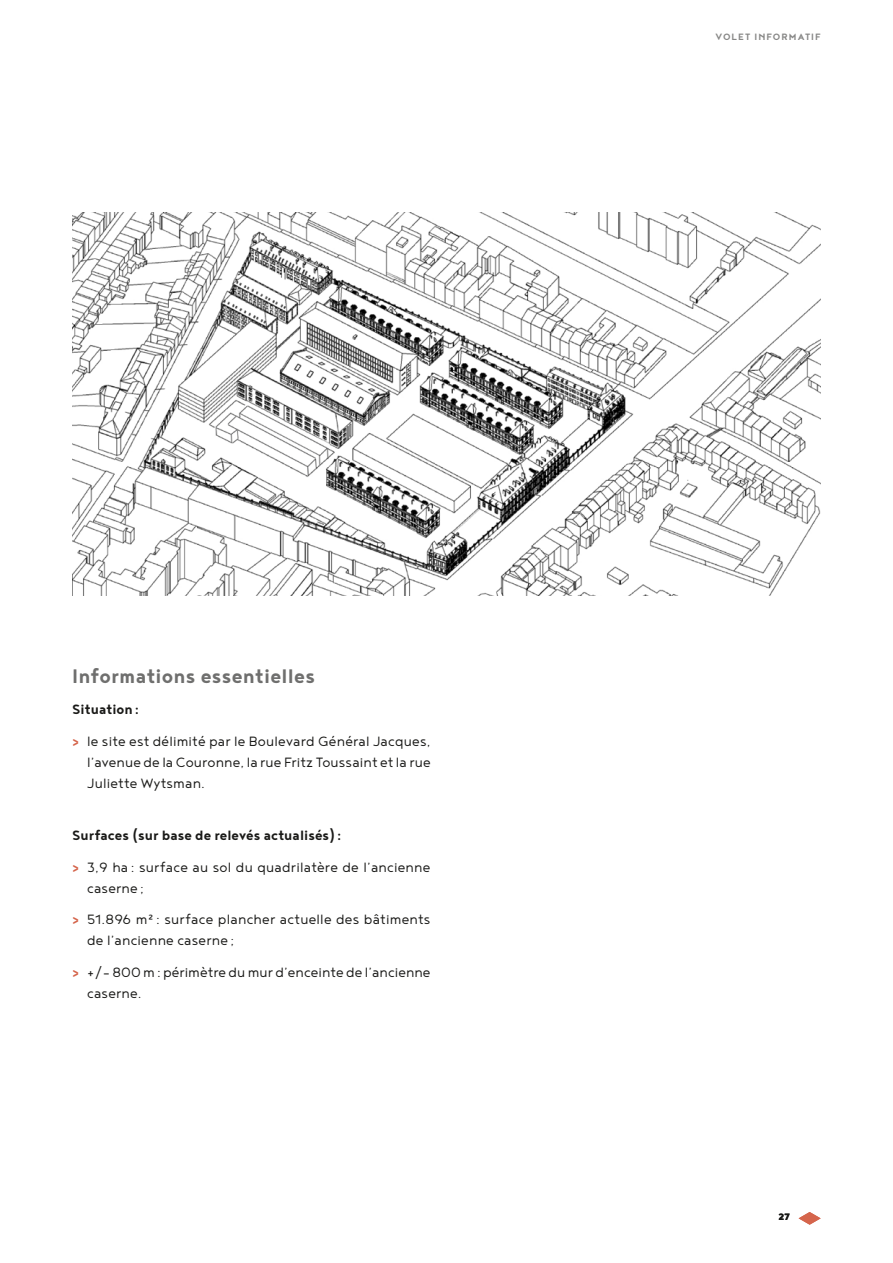
<style>
.page{position:relative;width:893px;height:1263px;background:#fff}
.page>*{position:absolute;margin:0;border:0;box-sizing:border-box;transform-origin:0 0}
.t1{font:700 24px "Noyh";letter-spacing:.01em;color:#6f6f6e}
.t2{font:300 16.5px/31.5px "Noyh";letter-spacing:.01em;color:#1a1a18}
.t3{font:700 11.25px "Noyh";letter-spacing:.095em;color:#878786}
.t4{font:900 11.25px "Noyh";color:#1a1a18}
.s1{font-weight:700}
.s2{font-weight:500;color:#d5654c}
</style>
<div class="page">
<svg style="left:799px;top:1212px;width:22px;height:13px"></svg>
<img style="left:72px;top:213px;width:749px;height:382px">
<h1 class="t1" style="left:72px;top:662px;width:244px">Informations essentielles</h1>
<p class="t2" style="left:72px;top:693px;width:360px"><span class="s1">Situation:<br></span><span class="s2">›</span> le site est délimité par le Boulevard Général Jacques,</p>
<p class="t2" style="left:87px;top:751px;width:345px;line-height:21px">l’avenue de la Couronne, la rue Fritz Toussaint et la rue<br>Juliette Wytsman.</p>
<p class="t2" style="left:72px;top:819px;width:360px"><span class="s1">Surfaces (sur base de relevés actualisés):<br></span><span class="s2">›</span> 3,9 ha : surface au sol du quadrilatère de l’ancienne</p>
<p class="t2" style="left:72px;top:872px;width:360px;text-indent:15px">caserne ;<br><span class="s2">›</span> 51.896 m²: surface plancher actuelle des bâtiments</p>
<p class="t2" style="left:72px;top:924px;width:360px;text-indent:15px">de l’ancienne caserne ;<br><span class="s2">›</span> +/- 800 m: périmètre du mur d’enceinte de l’ancienne</p>
<p class="t2" style="left:87px;top:977px;width:56px">caserne.</p>
<p class="t3" style="left:715px;top:31px;width:107px">VOLET INFORMATIF</p>
<p class="t4" style="left:779px;top:1210px;width:13px">27</p>
</div>
